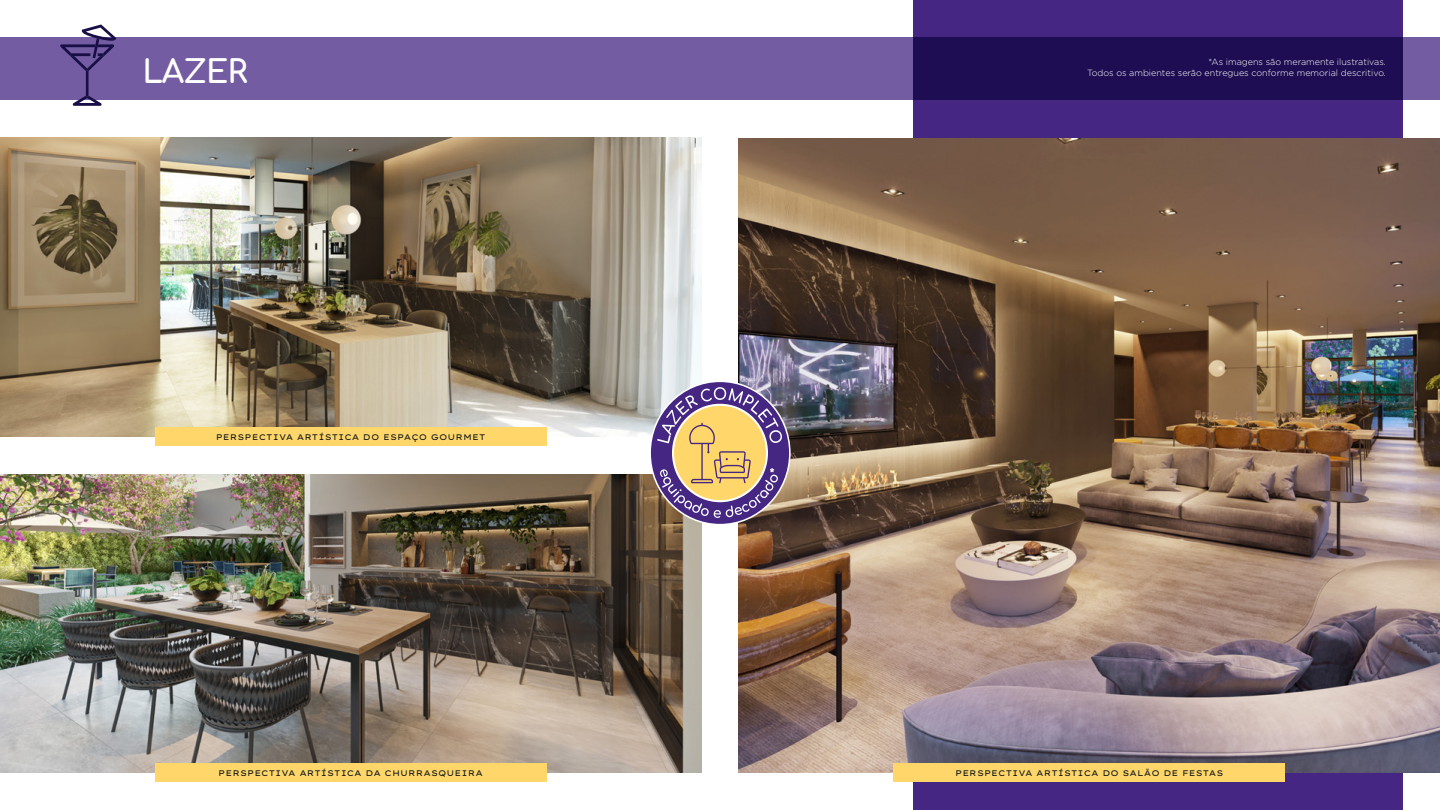
<style>
.page{position:relative;width:1440px;height:810px;background:#fff}
.page>*{position:absolute;margin:0;border:0;box-sizing:border-box;transform-origin:0 0}
.t1{font:700 31.88px "Comfortaa";letter-spacing:-.03em;color:#fff}
.t2{font:300 9px/10.8px "Gotham";color:#fff;text-align:right}
.t3{font:8.1px "Lexend Tera";color:#0f171a}
</style>
<div class="page">
<div style="left:913px;top:0;width:489px;height:810px;background:#452682"></div>
<svg style="left:0;top:38px;width:1440px;height:62px;background:#544085"></svg>
<img style="left:0;top:138px;width:701px;height:298px">
<img style="left:739px;top:138px;width:701px;height:634px">
<img style="left:0;top:474px;width:701px;height:298px">
<div style="left:155px;top:427px;width:391px;height:19px;background:#ffd669"></div>
<div style="left:894px;top:763px;width:391px;height:19px;background:#ffd669"></div>
<div style="left:155px;top:763px;width:391px;height:19px;background:#ffd669"></div>
<svg style="left:650px;top:381px;width:140px;height:144px"></svg>
<svg style="left:657px;top:387px;width:125px;height:131px;background:#ab8e87"></svg>
<svg style="left:60px;top:24px;width:56px;height:82px"></svg>
<h1 class="t1" style="left:142px;top:43px;width:107px">LAZER</h1>
<p class="t2" style="left:1087px;top:56px;width:300px">*As imagens são meramente ilustrativas.<br>Todos os ambientes serão entregues conforme memorial descritivo.</p>
<p class="t3" style="left:216px;top:430px;width:271px">PERSPECTIVA ARTÍSTICA DO ESPAÇO GOURMET</p>
<p class="t3" style="left:218px;top:766px;width:266px">PERSPECTIVA ARTÍSTICA DA CHURRASQUEIRA</p>
<p class="t3" style="left:955px;top:766px;width:270px">PERSPECTIVA ARTÍSTICA DO SALÃO DE FESTAS</p>
</div>
